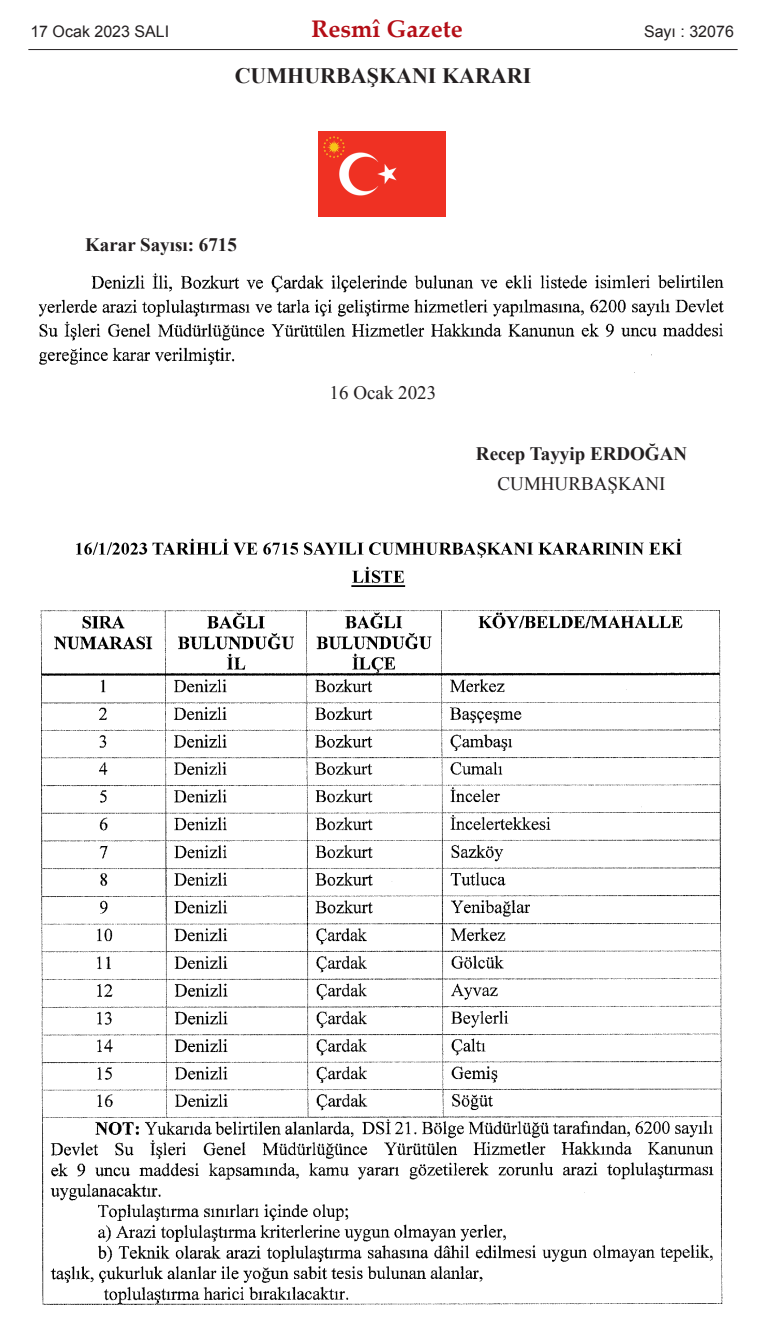
<style>
.page{position:relative;width:766px;height:1327px;background:#fff}
.page>*{position:absolute;margin:0;border:0;box-sizing:border-box;transform-origin:0 0}
.t1{font:700 24px "Palatino Linotype";color:#b40e16}
.t2{font:700 22px "Times New Roman";color:#231f20}
.t3{font:700 19px "Times New Roman";color:#231f20}
.t4{font:19px "Times New Roman";color:#231f20}
.t5{font:16px "Arial";color:#231f20}
</style>
<div class="page">
<img style="left:318px;top:131px;width:127px;height:85px">
<img style="left:38px;top:273px;width:686px;height:92px">
<img style="left:40px;top:538px;width:683px;height:767px">
<hr style="left:28px;top:49px;width:709px;height:1px;background:#231f20">
<p class="t5" style="left:30px;top:22px;width:140px">17 Ocak 2023 SALI</p>
<p class="t1" style="left:311px;top:19px;width:153px">Resmî Gazete</p>
<p class="t5" style="left:643px;top:22px;width:91px">Sayı : 32076</p>
<p class="t2" style="left:234px;top:63px;width:298px">CUMHURBAŞKANI KARARI</p>
<p class="t3" style="left:85px;top:234px;width:153px">Karar Sayısı: 6715</p>
<p class="t4" style="left:329px;top:382px;width:108px">16 Ocak 2023</p>
<p class="t3" style="left:476px;top:442px;width:213px">Recep Tayyip ERDOĞAN</p>
<p class="t4" style="left:497px;top:472px;width:169px">CUMHURBAŞKANI</p>
</div>
